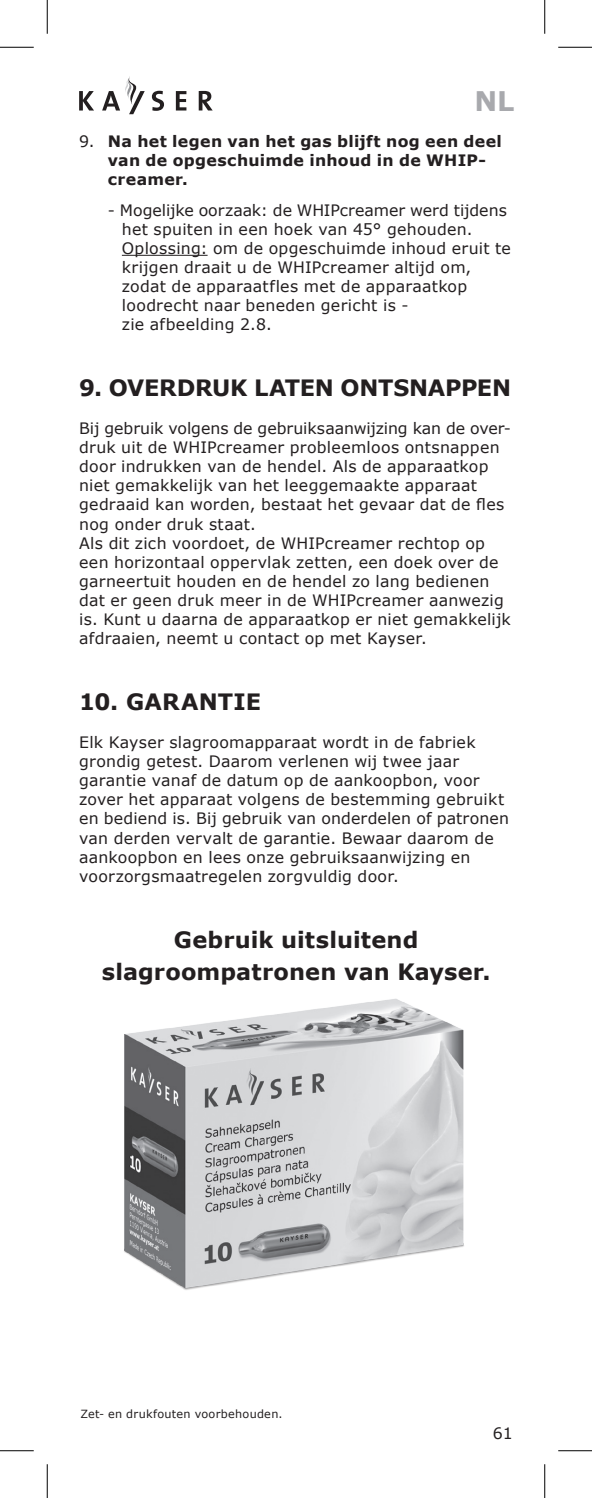
<style>
.page{position:relative;width:592px;height:1498px;background:#fff}
.page>*{position:absolute;margin:0;border:0;box-sizing:border-box;transform-origin:0 0}
.t1{font:700 27px "Verdana";color:#a8a9ad}
.t2{font:700 22.5px/31.5px "Verdana";color:#231f20;text-align:center}
.t3{font:15.75px/19.1px "Verdana";letter-spacing:.015em;color:#231f20}
.t4{font:700 15.75px/19.1px "Verdana";letter-spacing:.02em;color:#231f20}
.t5{font:11.25px "Verdana";letter-spacing:.025em;color:#231f20}
.s1{font-weight:400}
</style>
<div class="page">
<svg style="left:79px;top:91px;width:15px;height:20px"></svg>
<svg style="left:152px;top:91px;width:12px;height:20px"></svg>
<svg style="left:176px;top:91px;width:10px;height:20px"></svg>
<svg style="left:199px;top:91px;width:14px;height:19px"></svg>
<svg style="left:102px;top:76px;width:43px;height:38px"></svg>
<hr style="left:122px;top:255px;width:86px;height:1px;background:#231f20">
<img style="left:124px;top:998px;width:340px;height:292px">
<hr style="left:0;top:47px;width:34px;height:1px;background:#000">
<hr style="left:558px;top:47px;width:34px;height:1px;background:#000">
<hr style="left:0;top:1450px;width:34px;height:1px;background:#000">
<hr style="left:558px;top:1450px;width:34px;height:1px;background:#000">
<hr style="left:47px;top:0;width:1px;height:34px;background:#000">
<hr style="left:47px;top:1464px;width:1px;height:34px;background:#000">
<hr style="left:544px;top:0;width:1px;height:34px;background:#000">
<hr style="left:544px;top:1464px;width:1px;height:34px;background:#000">
<h1 class="t1" style="left:475px;top:82px;width:41px">NL</h1>
<p class="t4" style="left:108px;top:131px;width:396px;text-indent:-29px"><span class="s1">9.</span> Na het legen van het gas blijft nog een deel van de opgeschuimde inhoud in de WHIP&shy;creamer.</p>
<p class="t3" style="left:122px;top:200px;width:391px;text-indent:-14px">- Mogelijke oorzaak: de WHIPcreamer werd tijdens het spuiten in een hoek van 45° gehouden.<br>Oplossing: om de opgeschuimde inhoud eruit te krijgen draait u de WHIPcreamer altijd om, zodat de apparaatfles met de apparaatkop loodrecht naar beneden gericht is -<br>zie afbeelding 2.8.</p>
<h2 class="t2" style="left:79px;top:371px;width:433px">9. OVERDRUK LATEN ONTSNAPPEN</h2>
<p class="t3" style="left:79px;top:418px;width:433px">Bij gebruik volgens de gebruiksaanwijzing kan de over&shy;druk uit de WHIPcreamer probleemloos ontsnappen door indrukken van de hendel. Als de apparaatkop niet gemakkelijk van het leeggemaakte apparaat gedraaid kan worden, bestaat het gevaar dat de fles nog onder druk staat.<br>Als dit zich voordoet, de WHIPcreamer rechtop op een horizontaal oppervlak zetten, een doek over de garneertuit houden en de hendel zo lang bedienen dat er geen druk meer in de WHIPcreamer aanwezig is. Kunt u daarna de apparaatkop er niet gemakkelijk afdraaien, neemt u contact op met Kayser.</p>
<h2 class="t2" style="left:79px;top:685px;width:184px">10. GARANTIE</h2>
<p class="t3" style="left:79px;top:732px;width:431px">Elk Kayser slagroomapparaat wordt in de fabriek grondig getest. Daarom verlenen wij twee jaar garantie vanaf de datum op de aankoopbon, voor zover het apparaat volgens de bestemming gebruikt en bediend is. Bij gebruik van onderdelen of patronen van derden vervalt de garantie. Bewaar daarom de aankoopbon en lees onze gebruiksaanwijzing en voorzorgsmaatregelen zorgvuldig door.</p>
<h2 class="t2" style="left:102px;top:923px;width:390px">Gebruik uitsluitend slagroompatronen van Kayser.</h2>
<p class="t5" style="left:80px;top:1406px;width:204px">Zet- en drukfouten voorbehouden.</p>
<p class="t3" style="left:493px;top:1423px;width:22px">61</p>
</div>
